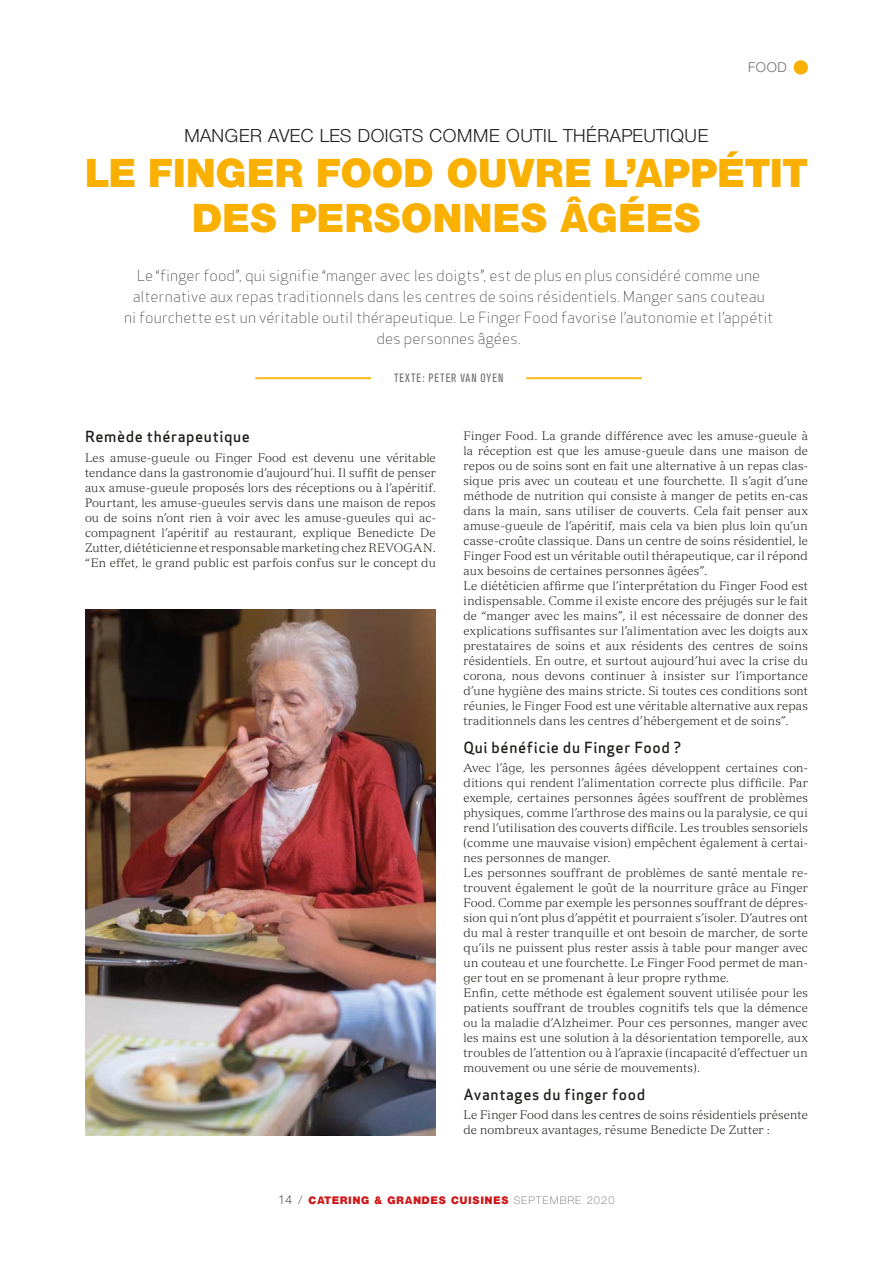
<style>
.page{position:relative;width:893px;height:1263px;background:#fff}
.page>*{position:absolute;margin:0;border:0;box-sizing:border-box;transform-origin:0 0}
.t1{font:800 39px/45px "Olnova";letter-spacing:.035em;color:#f9b000;text-align:center}
.t2{font:18px "Olnova";letter-spacing:.02em;color:#1d1d1b}
.t3{font:15px/21px "Apex Sans Light ST";letter-spacing:.01em;color:#1d1d1b;text-align:center}
.t4{font:15px "Apex Sans Medium ST";letter-spacing:.04em;color:#1d1d1b}
.t5{font:13.5px "Olnova";color:#706f6f}
.t6{font:300 12px/15px "Versailles";letter-spacing:.01em;color:#1d1d1b}
.t7{font:condensed 12px "Akzidenz Grotesk BE";letter-spacing:.08em;color:#706f6f}
.t8{font:800 10.5px "Olnova";letter-spacing:.1em;color:#cd1719}
.s1{font-weight:300;font-size:12px;color:#1d1d1b}
.s2{font-weight:300;color:#706f6f}
</style>
<div class="page">
<div style="left:794px;top:60px;width:14px;height:15px;background:#f9b000;border-radius:50%"></div>
<hr style="left:255px;top:377px;width:116px;height:1px;background:#f9b000">
<hr style="left:255px;top:378px;width:116px;height:1px;background:#f9b000">
<hr style="left:526px;top:377px;width:116px;height:1px;background:#f9b000">
<hr style="left:526px;top:378px;width:116px;height:1px;background:#f9b000">
<img style="left:85px;top:609px;width:351px;height:526px">
<p class="t5" style="left:748px;top:59px;width:40px">FOOD</p>
<h2 class="t2" style="left:184px;top:126px;width:526px">MANGER AVEC LES DOIGTS COMME OUTIL THÉRAPEUTIQUE</h2>
<h1 class="t1" style="left:86px;top:151px;width:723px">LE FINGER FOOD OUVRE L’APPÉTIT<br>DES PERSONNES ÂGÉES</h1>
<p class="t3" style="left:124px;top:264px;width:651px">Le “finger food”, qui signifie “manger avec les doigts”, est de plus en plus considéré comme une alternative aux repas traditionnels dans les centres de soins résidentiels. Manger sans couteau<br>ni fourchette est un véritable outil thérapeutique. Le Finger Food favorise l’autonomie et l’appétit des personnes âgées.</p>
<p class="t7" style="left:394px;top:371px;width:111px">TEXTE: PETER VAN OYEN</p>
<p class="t4" style="left:85px;top:427px;width:166px">Remède thérapeutique</p>
<p class="t6" style="left:85px;top:450px;width:352px;text-align:justify">Les amuse-gueule ou Finger Food est devenu une véritable tendance dans la gastronomie d’aujourd’hui. Il suffit de penser aux amuse-gueule proposés lors des réceptions ou à l’apéritif.<br>Pourtant, les amuse-gueules servis dans une maison de repos ou de soins n’ont rien à voir avec les amuse-gueules qui ac&shy;compagnent l’apéritif au restaurant, explique Benedicte De Zutter, diététicienne et responsable marketing chez REVOGAN. “En effet, le grand public est parfois confus sur le concept du</p>
<p class="t6" style="left:463px;top:428px;width:346px">Finger Food. La grande différence avec les amuse-gueule à la réception est que les amuse-gueule dans une maison de repos ou de soins sont en fait une alternative à un repas clas&shy;sique pris avec un couteau et une fourchette. Il s’agit d’une méthode de nutrition qui consiste à manger de petits en-cas dans la main, sans utiliser de couverts. Cela fait penser aux amuse-gueule de l’apéritif, mais cela va bien plus loin qu’un casse-croûte classique. Dans un centre de soins résidentiel, le Finger Food est un véritable outil thérapeutique, car il répond aux besoins de certaines personnes âgées”.<br>Le diététicien affirme que l’interprétation du Finger Food est indispensable. Comme il existe encore des préjugés sur le fait de “manger avec les mains”, il est nécessaire de donner des explications suffisantes sur l’alimentation avec les doigts aux prestataires de soins et aux résidents des centres de soins résidentiels. En outre, et surtout aujourd’hui avec la crise du corona, nous devons continuer à insister sur l’importance d’une hygiène des mains stricte. Si toutes ces conditions sont réunies, le Finger Food est une véritable alternative aux repas traditionnels dans les centres d’hébergement et de soins”.</p>
<p class="t4" style="left:463px;top:737px;width:219px">Qui bénéficie du Finger Food ?</p>
<p class="t6" style="left:463px;top:760px;width:346px">Avec l’âge, les personnes âgées développent certaines con&shy;ditions qui rendent l’alimentation correcte plus difficile. Par exemple, certaines personnes âgées souffrent de problèmes physiques, comme l’arthrose des mains ou la paralysie, ce qui rend l’utilisation des couverts difficile. Les troubles sensoriels (comme une mauvaise vision) empêchent également à certai&shy;nes personnes de manger.<br>Les personnes souffrant de problèmes de santé mentale re&shy;trouvent également le goût de la nourriture grâce au Finger Food. Comme par exemple les personnes souffrant de dépres&shy;sion qui n’ont plus d’appétit et pourraient s’isoler. D’autres ont du mal à rester tranquille et ont besoin de marcher, de sorte qu’ils ne puissent plus rester assis à table pour manger avec un couteau et une fourchette. Le Finger Food permet de man&shy;ger tout en se promenant à leur propre rythme.<br>Enfin, cette méthode est également souvent utilisée pour les patients souffrant de troubles cognitifs tels que la démence ou la maladie d’Alzheimer. Pour ces personnes, manger avec les mains est une solution à la désorientation temporelle, aux troubles de l’attention ou à l’apraxie (incapacité d’effectuer un mouvement ou une série de mouvements).</p>
<p class="t4" style="left:463px;top:1084px;width:183px">Avantages du finger food</p>
<p class="t6" style="left:463px;top:1107px;width:346px">Le Finger Food dans les centres de soins résidentiels présente de nombreux avantages, résume Benedicte De Zutter :</p>
<p class="t8" style="left:278px;top:1194px;width:338px"><span class="s1">14 /</span> CATERING &amp; GRANDES CUISINES <span class="s2">SEPTEMBRE 2020</span></p>
</div>
